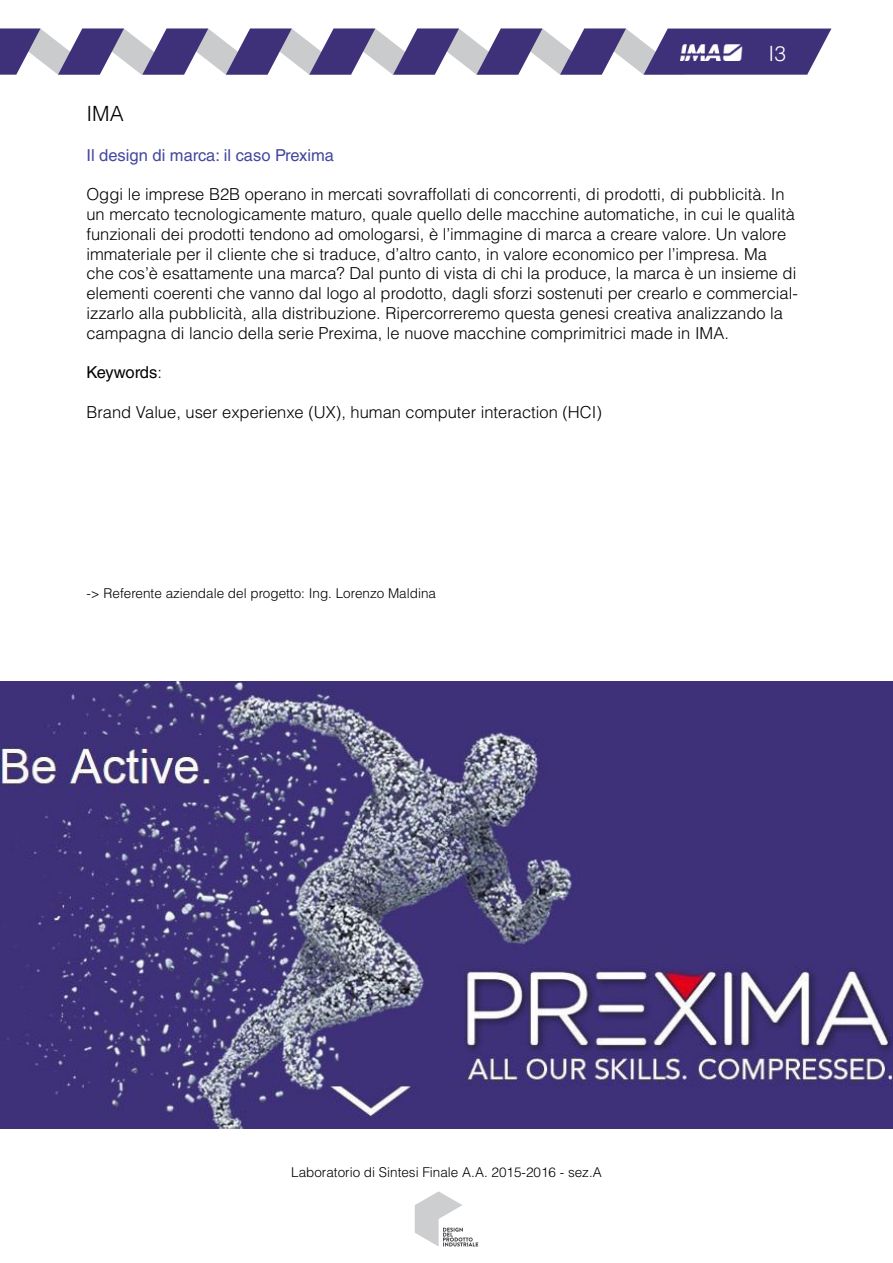
<style>
.page{position:relative;width:893px;height:1263px;background:#fff}
.page>*{position:absolute;margin:0;border:0;box-sizing:border-box;transform-origin:0 0}
.t1{font:300 21px "Helvetica LT Std";color:#000}
.t2{font:300 21px "Helvetica LT Std";color:#fff}
.t3{font:300 16.5px/19.8px "Helvetica LT Std";color:#000}
.t4{font:16.5px "Helvetica LT Std";color:#42479d}
.t5{font:16.5px "Helvetica LT Std";letter-spacing:-.01em;color:#000}
.t6{font:300 13.5px "Helvetica LT Std";color:#000}
.s1{font-weight:300}
</style>
<div class="page">
<svg style="left:415px;top:1191px;width:63px;height:55px"></svg>
<img style="left:0;top:681px;width:893px;height:447px">
<svg style="left:0;top:29px;width:831px;height:46px"></svg>
<img style="left:680px;top:45px;width:63px;height:16px">
<p class="t2" style="left:769px;top:40px;width:19px">I3</p>
<p class="t1" style="left:86px;top:100px;width:39px">IMA</p>
<p class="t4" style="left:86px;top:145px;width:249px">Il design di marca: il caso Prexima</p>
<p class="t3" style="left:86px;top:184px;width:713px">Oggi le imprese B2B operano in mercati sovraffollati di concorrenti, di prodotti, di pubblicità. In un mercato tecnologicamente maturo, quale quello delle macchine automatiche, in cui le qualità funzionali dei prodotti tendono ad omologarsi, è l’immagine di marca a creare valore. Un valore immateriale per il cliente che si traduce, d’altro canto, in valore economico per l’impresa. Ma che cos’è esattamente una marca? Dal punto di vista di chi la produce, la marca è un insieme di elementi coerenti che vanno dal logo al prodotto, dagli sforzi sostenuti per crearlo e commercial&shy;izzarlo alla pubblicità, alla distribuzione. Ripercorreremo questa genesi creativa analizzando la campagna di lancio della serie Prexima, le nuove macchine comprimitrici made in IMA.</p>
<p class="t5" style="left:86px;top:363px;width:77px">Keywords<span class="s1">:</span></p>
<p class="t3" style="left:86px;top:402px;width:517px">Brand Value, user experienxe (UX), human computer interaction (HCI)</p>
<p class="t6" style="left:86px;top:585px;width:351px">-&gt; Referente aziendale del progetto: Ing. Lorenzo Maldina</p>
<p class="t6" style="left:291px;top:1163px;width:312px">Laboratorio di Sintesi Finale A.A. 2015-2016 - sez.A</p>
</div>
